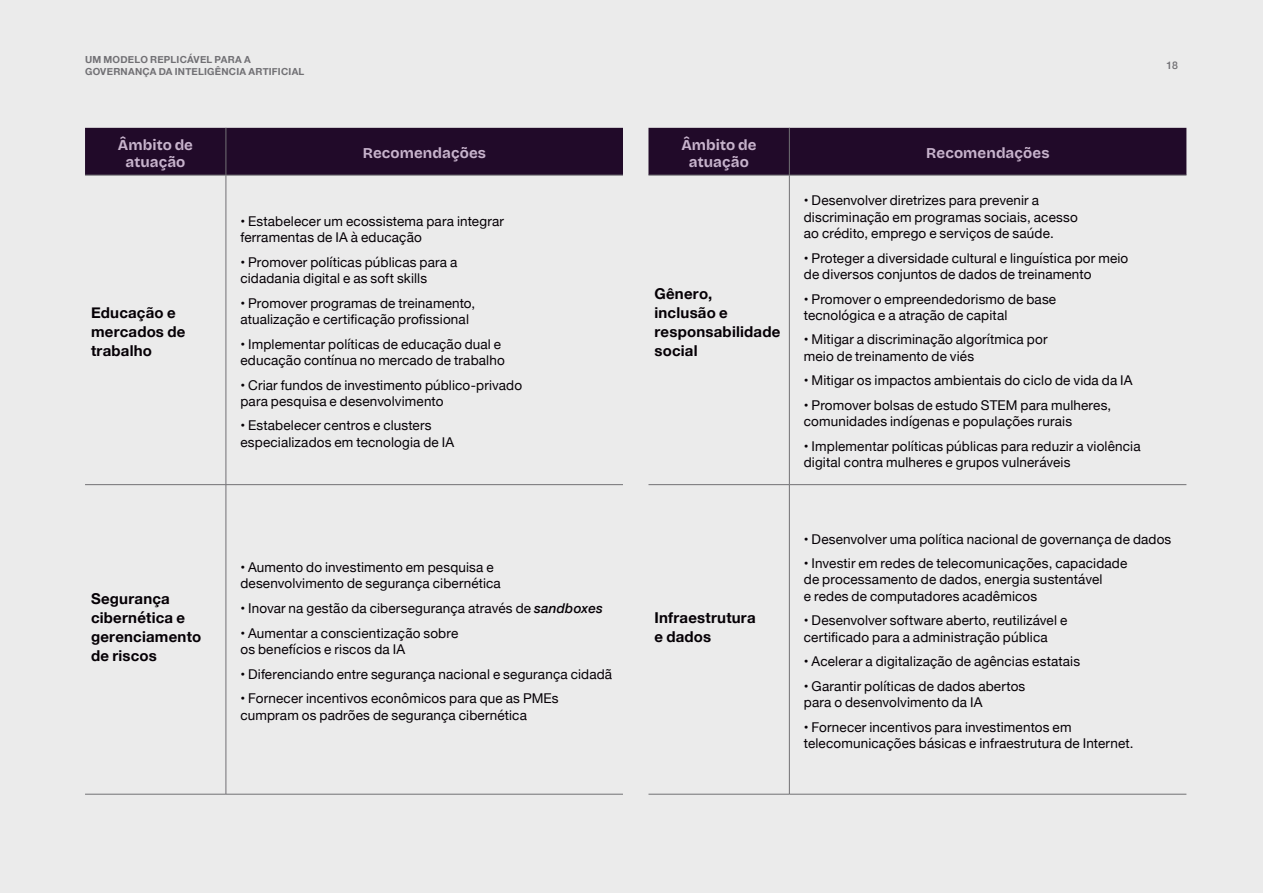
<style>
.page{position:relative;width:1263px;height:893px;background:#ebebeb}
.page>*{position:absolute;margin:0;border:0;box-sizing:border-box;transform-origin:0 0}
.t1{font:700 15px/19px "Helvetica Neue";letter-spacing:.015em;color:#050005}
.t2{font:800 15px/16.5px "Bricolage Grotesque 96 pt";letter-spacing:.005em;color:#c7b3cc;text-align:center}
.t3{font:13.5px/16.2px "Helvetica Neue";letter-spacing:.01em;color:#050005}
.t4{font:500 10.5px "Helvetica Neue";color:#717074}
.t5{font:700 9.75px/11.7px "Helvetica Neue";letter-spacing:.025em;color:#717074}
.s1{font-weight:500;font-style:italic}
</style>
<div class="page">
<div style="left:85px;top:128px;width:538px;height:47px;background:#210a29"></div>
<hr style="left:85px;top:175px;width:141px;height:1px;background:#717074">
<hr style="left:85px;top:484px;width:141px;height:1px;background:#717074">
<hr style="left:85px;top:794px;width:141px;height:1px;background:#717074">
<hr style="left:226px;top:175px;width:397px;height:1px;background:#717074">
<hr style="left:226px;top:484px;width:397px;height:1px;background:#717074">
<hr style="left:226px;top:794px;width:397px;height:1px;background:#717074">
<hr style="left:226px;top:128px;width:1px;height:47px;background:#717074">
<hr style="left:226px;top:175px;width:1px;height:309px;background:#717074">
<hr style="left:226px;top:485px;width:1px;height:309px;background:#717074">
<div style="left:648px;top:128px;width:538px;height:47px;background:#210a29"></div>
<hr style="left:648px;top:175px;width:141px;height:1px;background:#717074">
<hr style="left:648px;top:484px;width:141px;height:1px;background:#717074">
<hr style="left:648px;top:794px;width:141px;height:1px;background:#717074">
<hr style="left:789px;top:175px;width:397px;height:1px;background:#717074">
<hr style="left:789px;top:484px;width:397px;height:1px;background:#717074">
<hr style="left:789px;top:794px;width:397px;height:1px;background:#717074">
<hr style="left:789px;top:128px;width:1px;height:47px;background:#717074">
<hr style="left:789px;top:175px;width:1px;height:309px;background:#717074">
<hr style="left:789px;top:485px;width:1px;height:309px;background:#717074">
<p class="t5" style="left:85px;top:54px;width:221px">UM MODELO REPLICÁVEL PARA A<br>GOVERNANÇA DA INTELIGÊNCIA ARTIFICIAL</p>
<p class="t4" style="left:1166px;top:57px;width:13px">18</p>
<p class="t2" style="left:118px;top:137px;width:77px">Âmbito de atuação</p>
<p class="t2" style="left:363px;top:145px;width:125px">Recomendações</p>
<p class="t1" style="left:91px;top:304px;width:96px">Educação e mercados de trabalho</p>
<p class="t3" style="left:240px;top:214px;width:265px">• Estabelecer um ecossistema para integrar ferramentas de IA à educação</p>
<p class="t3" style="left:240px;top:255px;width:218px">• Promover políticas públicas para a cidadania digital e as soft skills</p>
<p class="t3" style="left:240px;top:296px;width:236px">• Promover programas de treinamento, atualização e certificação profissional</p>
<p class="t3" style="left:240px;top:337px;width:266px">• Implementar políticas de educação dual e educação contínua no mercado de trabalho</p>
<p class="t3" style="left:240px;top:377px;width:283px">• Criar fundos de investimento público-privado para pesquisa e desenvolvimento</p>
<p class="t3" style="left:240px;top:418px;width:215px">• Estabelecer centros e clusters especializados em tecnologia de IA</p>
<p class="t1" style="left:91px;top:589px;width:112px">Segurança cibernética e gerenciamento de riscos</p>
<p class="t3" style="left:240px;top:560px;width:262px">• Aumento do investimento em pesquisa e desenvolvimento de segurança cibernética</p>
<p class="t3" style="left:240px;top:601px;width:364px">• Inovar na gestão da cibersegurança através de <span class="s1">sandboxes</span></p>
<p class="t3" style="left:240px;top:626px;width:219px">• Aumentar a conscientização sobre os benefícios e riscos da IA</p>
<p class="t3" style="left:240px;top:666px;width:373px">• Diferenciando entre segurança nacional e segurança cidadã</p>
<p class="t3" style="left:240px;top:691px;width:320px">• Fornecer incentivos econômicos para que as PMEs cumpram os padrões de segurança cibernética</p>
<p class="t2" style="left:681px;top:137px;width:77px">Âmbito de atuação</p>
<p class="t2" style="left:926px;top:145px;width:125px">Recomendações</p>
<p class="t1" style="left:654px;top:285px;width:127px">Gênero,<br>inclusão e responsabilidade social</p>
<p class="t3" style="left:804px;top:193px;width:275px">• Desenvolver diretrizes para prevenir a discriminação em programas sociais, acesso ao crédito, emprego e serviços de saúde.</p>
<p class="t3" style="left:804px;top:250px;width:326px">• Proteger a diversidade cultural e linguística por meio de diversos conjuntos de dados de treinamento</p>
<p class="t3" style="left:804px;top:291px;width:254px">• Promover o empreendedorismo de base tecnológica e a atração de capital</p>
<p class="t3" style="left:804px;top:332px;width:245px">• Mitigar a discriminação algorítmica por meio de treinamento de viés</p>
<p class="t3" style="left:804px;top:373px;width:330px">• Mitigar os impactos ambientais do ciclo de vida da IA</p>
<p class="t3" style="left:804px;top:398px;width:309px">• Promover bolsas de estudo STEM para mulheres, comunidades indígenas e populações rurais</p>
<p class="t3" style="left:804px;top:439px;width:338px">• Implementar políticas públicas para reduzir a violência digital contra mulheres e grupos vulneráveis</p>
<p class="t1" style="left:654px;top:608px;width:103px">Infraestrutura e dados</p>
<p class="t3" style="left:804px;top:531px;width:369px">• Desenvolver uma política nacional de governança de dados</p>
<p class="t3" style="left:804px;top:556px;width:325px">• Investir em redes de telecomunicações, capacidade de processamento de dados, energia sustentável<br>e redes de computadores acadêmicos</p>
<p class="t3" style="left:804px;top:613px;width:265px">• Desenvolver software aberto, reutilizável e certificado para a administração pública</p>
<p class="t3" style="left:804px;top:654px;width:278px">• Acelerar a digitalização de agências estatais</p>
<p class="t3" style="left:804px;top:679px;width:223px">• Garantir políticas de dados abertos para o desenvolvimento da IA</p>
<p class="t3" style="left:804px;top:720px;width:331px">• Fornecer incentivos para investimentos em telecomunicações básicas e infraestrutura de Internet.</p>
</div>
